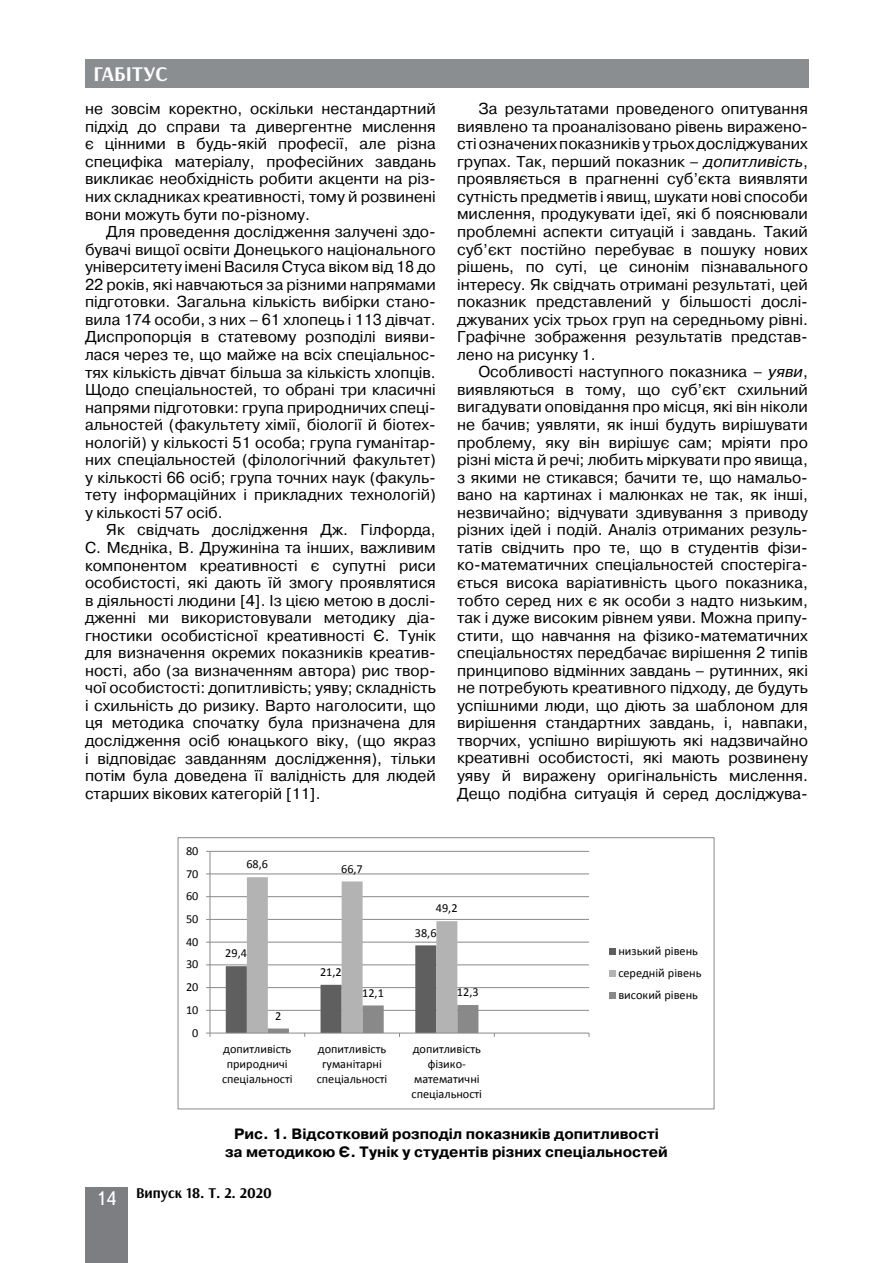
<style>
.page{position:relative;width:893px;height:1263px;background:#fff}
.page>*{position:absolute;margin:0;border:0;box-sizing:border-box;transform-origin:0 0}
.t1{font:700 21px "Arsenal";color:#fff}
.t2{font:15.75px/17.5px "Pragmatica C";color:#000;text-align:justify}
.t3{font:700 15px/17.2px "Pragmatica C";color:#000;text-align:center}
.t4{font:700 15px "Arsenal";color:#000}
.t5{font:12.3px/15px "Calibri";color:#000;text-align:center}
.s1{font-style:italic}
.s2{font-family:"Ukrainian Text";font-weight:400;font-size:19.5px;color:#fff}
</style>
<div class="page">
<div style="left:85px;top:59px;width:723px;height:29px;background:#8b8e90"></div>
<div style="left:85px;top:1186px;width:43px;height:76px;background:#7d7e81"></div>
<hr style="left:210px;top:1010px;width:379px;height:1px;background:#898989">
<hr style="left:210px;top:987px;width:379px;height:1px;background:#898989">
<hr style="left:210px;top:964px;width:379px;height:1px;background:#898989">
<hr style="left:210px;top:942px;width:379px;height:1px;background:#898989">
<hr style="left:210px;top:919px;width:379px;height:1px;background:#898989">
<hr style="left:210px;top:896px;width:379px;height:1px;background:#898989">
<hr style="left:210px;top:874px;width:379px;height:1px;background:#898989">
<hr style="left:210px;top:851px;width:379px;height:1px;background:#898989">
<hr style="left:210px;top:851px;width:1px;height:182px;background:#898989">
<hr style="left:210px;top:1033px;width:379px;height:1px;background:#898989">
<svg style="left:226px;top:877px;width:252px;height:160px"></svg>
<div style="left:609px;top:947px;width:6px;height:7px;background:#5f5f5f"></div>
<div style="left:609px;top:970px;width:6px;height:7px;background:#b3b3b3"></div>
<div style="left:609px;top:992px;width:6px;height:7px;background:#898989"></div>
<div style="left:178px;top:838px;width:536px;height:271px;border:1px solid #898989"></div>
<h1 class="t1" style="left:94px;top:61px;width:76px">ГАБІТУС</h1>
<p class="t2" style="left:85px;top:100px;width:352px">не зовсім коректно, оскільки нестандартний підхід до справи та дивергентне мислення є цінними в будь-якій професії, але різна специфіка матеріалу, професійних завдань викликає необхідність робити акценти на різ&shy;них складниках креативності, тому й розвинені вони можуть бути по-різному.</p>
<p class="t2" style="left:85px;top:223px;width:352px;text-indent:21px">Для проведення дослідження залучені здо&shy;бувачі вищої освіти Донецького національного університету імені Василя Стуса віком від 18 до 22 років, які навчаються за різними напрямами підготовки. Загальна кількість вибірки стано&shy;вила 174 особи, з них – 61 хлопець і 113 дівчат.<br>Диспропорція в статевому розподілі вияви&shy;лася через те, що майже на всіх спеціальнос&shy;тях кількість дівчат більша за кількість хлопців.<br>Щодо спеціальностей, то обрані три класичні напрями підготовки: група природничих спеці&shy;альностей (факультету хімії, біології й біотех&shy;нологій) у кількості 51 особа; група гуманітар&shy;них спеціальностей (філологічний факультет) у кількості 66 осіб; група точних наук (факуль&shy;тету інформаційних і прикладних технологій) у кількості 57 осіб.</p>
<p class="t2" style="left:85px;top:521px;width:352px;text-indent:21px">Як свідчать дослідження Дж. Гілфорда, С. Мєдніка, В. Дружиніна та інших, важливим компонентом креативності є супутні риси особистості, які дають їй змогу проявлятися в діяльності людини [4]. Із цією метою в дослі&shy;дженні ми використовували методику діа&shy;гностики особистісної креативності Є. Тунік для визначення окремих показників креатив&shy;ності, або (за визначенням автора) рис твор&shy;чої особистості: допитливість; уяву; складність і схильність до ризику. Варто наголосити, що ця методика спочатку була призначена для дослідження осіб юнацького віку, (що якраз і відповідає завданням дослідження), тільки потім була доведена її валідність для людей старших вікових категорій [11].</p>
<p class="t5" style="left:186px;top:843px;width:14px">80</p>
<p class="t5" style="left:186px;top:866px;width:14px">70</p>
<p class="t5" style="left:186px;top:889px;width:14px">60</p>
<p class="t5" style="left:246px;top:857px;width:23px">68,6</p>
<p class="t5" style="left:341px;top:861px;width:23px">66,7</p>
<p class="t2" style="left:457px;top:100px;width:352px;text-indent:21px">За результатами проведеного опитування виявлено та проаналізовано рівень виражено&shy;сті означених показників у трьох досліджуваних групах. Так, перший показник – <span class="s1">допитливість</span>, проявляється в прагненні суб’єкта виявляти сутність предметів і явищ, шукати нові способи мислення, продукувати ідеї, які б пояснювали проблемні аспекти ситуацій і завдань. Такий суб’єкт постійно перебуває в пошуку нових рішень, по суті, це синонім пізнавального інтересу. Як свідчать отримані результаті, цей показник представлений у більшості дослі&shy;джуваних усіх трьох груп на середньому рівні.<br>Графічне зображення результатів представ&shy;лено на рисунку 1.</p>
<p class="t2" style="left:457px;top:363px;width:352px;text-indent:21px">Особливості наступного показника – <span class="s1">уяви</span>, виявляються в тому, що суб’єкт схильний вигадувати оповідання про місця, які він ніколи не бачив; уявляти, як інші будуть вирішувати проблему, яку він вирішує сам; мріяти про різні міста й речі; любить міркувати про явища, з якими не стикався; бачити те, що намальо&shy;вано на картинах і малюнках не так, як інші, незвичайно; відчувати здивування з приводу різних ідей і подій. Аналіз отриманих резуль&shy;татів свідчить про те, що в студентів фізи&shy;ко-математичних спеціальностей спостеріга&shy;ється висока варіативність цього показника, тобто серед них є як особи з надто низьким, так і дуже високим рівнем уяви. Можна припу&shy;стити, що навчання на фізико-математичних спеціальностях передбачає вирішення 2 типів принципово відмінних завдань – рутинних, які не потребують креативного підходу, де будуть успішними люди, що діють за шаблоном для вирішення стандартних завдань, і, навпаки, творчих, успішно вирішують які надзвичайно креативні особистості, які мають розвинену уяву й виражену оригінальність мислення.<br>Дещо подібна ситуація й серед досліджува-</p>
<p class="t5" style="left:186px;top:911px;width:14px">50</p>
<p class="t5" style="left:186px;top:934px;width:14px">40</p>
<p class="t5" style="left:186px;top:957px;width:14px">30</p>
<p class="t5" style="left:186px;top:979px;width:14px">20</p>
<p class="t5" style="left:186px;top:1002px;width:14px">10</p>
<p class="t5" style="left:192px;top:1025px;width:8px">0</p>
<p class="t5" style="left:436px;top:901px;width:23px">49,2</p>
<p class="t5" style="left:225px;top:946px;width:23px">29,4</p>
<p class="t5" style="left:275px;top:1008px;width:8px">2</p>
<p class="t5" style="left:320px;top:964px;width:23px">21,2</p>
<p class="t5" style="left:415px;top:925px;width:23px">38,6</p>
<p class="t5" style="left:362px;top:985px;width:23px">12,1</p>
<p class="t5" style="left:457px;top:985px;width:23px">12,3</p>
<p class="t5" style="left:222px;top:1041px;width:72px">допитливість природничі спеціальності</p>
<p class="t5" style="left:317px;top:1041px;width:72px">допитливість гуманітарні спеціальності</p>
<p class="t5" style="left:412px;top:1041px;width:72px">допитливість фізико&shy;математичні спеціальності</p>
<p class="t5" style="left:618px;top:939px;width:85px;line-height:22.2px;text-align:left">низький рівень середній рівень високий рівень</p>
<p class="t3" style="left:225px;top:1126px;width:444px">Рис. 1. Відсотковий розподіл показників допитливості за методикою Є. Тунік у студентів різних спеціальностей</p>
<p class="t4" style="left:96px;top:1183px;width:177px"><span class="s2">14</span> Випуск 18. Т. 2. 2020</p>
</div>
